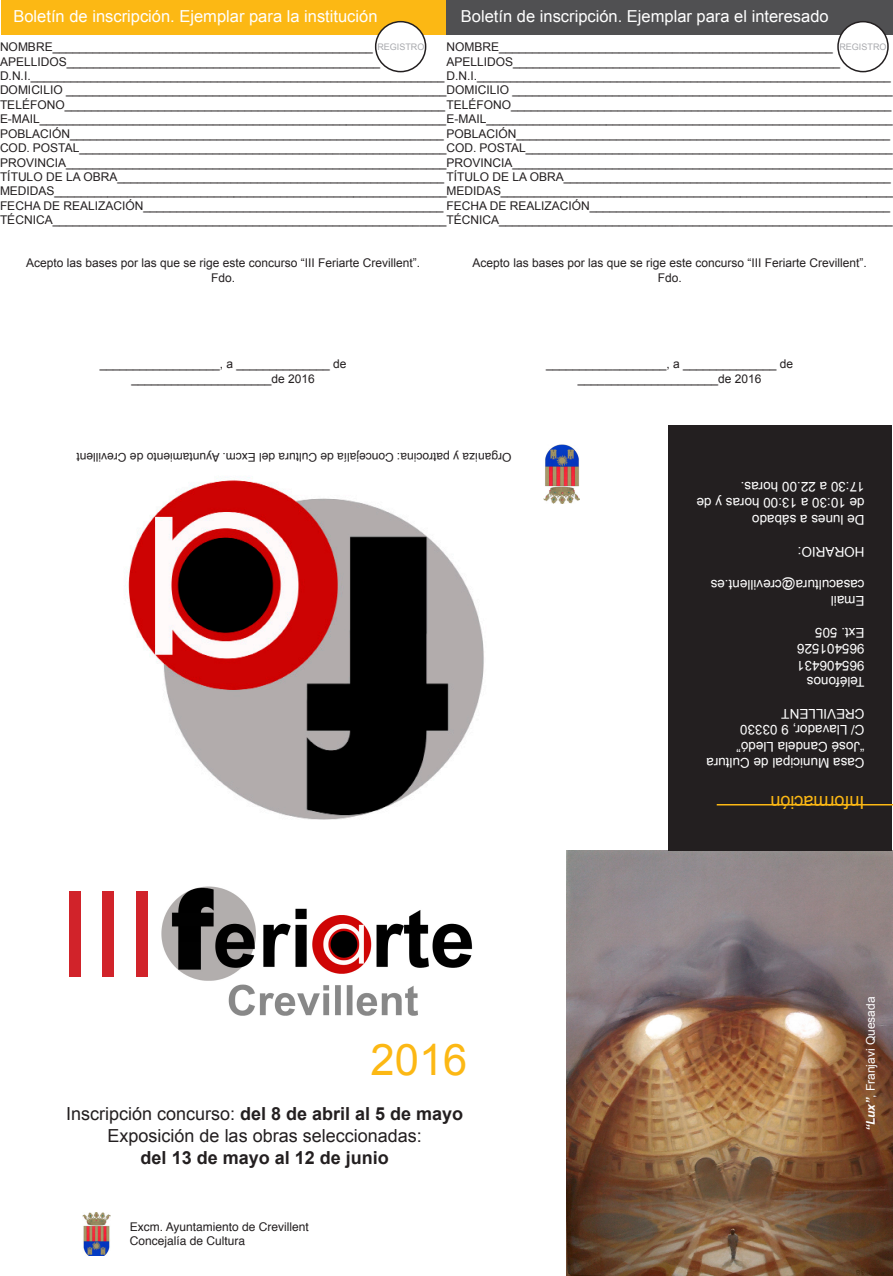
<style>
.page{position:relative;width:893px;height:1276px;background:#fff}
.page>*{position:absolute;margin:0;border:0;box-sizing:border-box;transform-origin:0 0}
.t1{font:120px "Arial";color:#d1232a}
.t2{font:43.5px "Arial";color:#fcb814}
.t3{font:18px "Arial";color:#231f20}
.t4{font:700 18px "Arial";color:#231f20}
.t5{font:18px "Arial";color:#fcb814}
.t6{font:16.5px "Arial";color:#fff}
.t7{font:13.5px "Arial";color:#fff}
.t8{font:12px "Arial";color:#231f20}
.t9{font:12px "Helvetica";color:#231f20}
.t10{font:12px "Arial";color:#fff}
.t11{font:9px "Arial";color:#a8a9ad}
.s1{font-weight:700}
.s2{font-weight:700;font-style:italic}
</style>
<div class="page">
<img style="left:567px;top:850px;width:326px;height:426px">
<img style="left:161px;top:886px;width:312px;height:130px">
<img style="left:82px;top:1213px;width:28px;height:42px">
<div style="left:669px;top:425px;width:223px;height:425px;background:#231f20"></div>
<hr style="left:717px;top:804px;width:176px;height:1px;background:#fcb814">
<img style="left:125px;top:477px;width:359px;height:343px">
<img style="left:543px;top:444px;width:37px;height:59px">
<div style="left:1px;top:0;width:445px;height:34px;background:#fcb814"></div>
<div style="left:446px;top:0;width:447px;height:34px;background:#505052"></div>
<div style="left:376px;top:22px;width:50px;height:50px;background:#fff;border-radius:50%"></div>
<div style="left:375px;top:21px;width:51px;height:51px;border:2px solid #231f20;border-radius:50%"></div>
<div style="left:838px;top:22px;width:50px;height:50px;background:#fff;border-radius:50%"></div>
<div style="left:837px;top:21px;width:52px;height:51px;border:2px solid #231f20;border-radius:50%"></div>
<p class="t6" style="left:13px;top:6px;width:366px">Boletín de inscripción. Ejemplar para la institución</p>
<p class="t6" style="left:461px;top:6px;width:369px">Boletín de inscripción. Ejemplar para el interesado</p>
<p class="t8" style="left:446px;top:39px;width:388px">NOMBRE__________________________________________________</p>
<p class="t8" style="left:446px;top:54px;width:395px">APELLIDOS_________________________________________________</p>
<p class="t8" style="left:0;top:39px;width:374px">NOMBRE________________________________________________</p>
<p class="t8" style="left:0;top:54px;width:382px">APELLIDOS_______________________________________________</p>
<p class="t8" style="left:0;top:68px;width:892px">D.N.I.______________________________________________________________ D.N.I.______________________________________________________________</p>
<p class="t8" style="left:0;top:82px;width:894px">DOMICILIO _________________________________________________________DOMICILIO _________________________________________________________</p>
<p class="t8" style="left:0;top:97px;width:893px">TELÉFONO_________________________________________________________TELÉFONO_________________________________________________________</p>
<p class="t8" style="left:0;top:111px;width:894px">E-MAIL_____________________________________________________________E-MAIL_____________________________________________________________</p>
<p class="t8" style="left:0;top:126px;width:892px">POBLACIÓN________________________________________________________ POBLACIÓN________________________________________________________</p>
<p class="t8" style="left:0;top:140px;width:894px">COD. POSTAL_______________________________________________________COD. POSTAL_______________________________________________________</p>
<p class="t8" style="left:0;top:154px;width:894px">PROVINCIA_________________________________________________________PROVINCIA_________________________________________________________</p>
<p class="t8" style="left:0;top:169px;width:892px">TÍTULO DE LA OBRA_________________________________________________ TÍTULO DE LA OBRA_________________________________________________</p>
<p class="t8" style="left:0;top:183px;width:895px">MEDIDAS___________________________________________________________MEDIDAS___________________________________________________________</p>
<p class="t8" style="left:0;top:198px;width:892px">FECHA DE REALIZACIÓN_____________________________________________ FECHA DE REALIZACIÓN_____________________________________________</p>
<p class="t8" style="left:0;top:212px;width:894px">TÉCNICA___________________________________________________________TÉCNICA___________________________________________________________</p>
<p class="t8" style="left:26px;top:255px;width:396px">Acepto las bases por las que se rige este concurso “III Feriarte Crevillent”.</p>
<p class="t8" style="left:211px;top:270px;width:26px">Fdo.</p>
<p class="t11" style="left:377px;top:41px;width:49px">REGISTRO</p>
<p class="t11" style="left:839px;top:40px;width:49px">REGISTRO</p>
<p class="t8" style="left:473px;top:255px;width:396px">Acepto las bases por las que se rige este concurso “III Feriarte Crevillent”.</p>
<p class="t8" style="left:658px;top:270px;width:26px">Fdo.</p>
<p class="t8" style="left:100px;top:356px;width:248px">__________________, a ______________ de</p>
<p class="t8" style="left:131px;top:370px;width:185px">_____________________de 2016</p>
<p class="t9" style="left:511px;top:467px;width:436px;rotate:-180deg">Organiza y patrocina: Concejalía de Cultura del Excm. Ayuntamiento de Crevillent</p>
<p class="t1" style="left:58px;top:856px;width:102px">III</p>
<p class="t2" style="left:371px;top:1031px;width:98px">2016</p>
<p class="t3" style="left:66px;top:1102px;width:399px">Inscripción concurso: <span class="s1">del 8 de abril al 5 de mayo</span></p>
<p class="t3" style="left:108px;top:1124px;width:316px">Exposición de las obras seleccionadas:</p>
<p class="t4" style="left:141px;top:1145px;width:250px">del 13 de mayo al 12 de junio</p>
<p class="t9" style="left:130px;top:1217px;width:181px">Excm. Ayuntamiento de Crevillent</p>
<p class="t9" style="left:130px;top:1232px;width:117px">Concejalía de Cultura</p>
<p class="t8" style="left:546px;top:356px;width:248px">__________________, a ______________ de</p>
<p class="t8" style="left:578px;top:370px;width:185px">_____________________de 2016</p>
<p class="t7" style="left:865px;top:496px;width:125px;rotate:-180deg">17:30 a 22.00 horas.</p>
<p class="t7" style="left:865px;top:512px;width:170px;rotate:-180deg">de 10:30 a 13:00 horas y de</p>
<p class="t7" style="left:865px;top:528px;width:114px;rotate:-180deg">De lunes a sábado</p>
<p class="t7" style="left:865px;top:561px;width:68px;rotate:-180deg">HORARIO:</p>
<p class="t7" style="left:865px;top:593px;width:155px;rotate:-180deg">casacultura@crevillent.es</p>
<p class="t7" style="left:865px;top:609px;width:35px;rotate:-180deg">Email</p>
<p class="t7" style="left:865px;top:642px;width:51px;rotate:-180deg">Ext. 505</p>
<p class="t7" style="left:865px;top:658px;width:69px;rotate:-180deg">965401526</p>
<p class="t7" style="left:865px;top:674px;width:69px;rotate:-180deg">965406431</p>
<p class="t7" style="left:865px;top:690px;width:59px;rotate:-180deg">Teléfonos</p>
<p class="t7" style="left:865px;top:723px;width:85px;rotate:-180deg">CREVILLENT</p>
<p class="t7" style="left:865px;top:739px;width:126px;rotate:-180deg">C/ Llavador, 9 03330</p>
<p class="t7" style="left:865px;top:755px;width:130px;rotate:-180deg">“José Candela Lledó”</p>
<p class="t7" style="left:865px;top:771px;width:160px;rotate:-180deg">Casa Municipal de Cultura</p>
<p class="t5" style="left:865px;top:813px;width:96px;rotate:-180deg">Información</p>
<p class="t10" style="left:863px;top:1131px;width:136px;rotate:-90deg"><span class="s2">“Lux”</span>, Franjavi Quesada</p>
</div>
